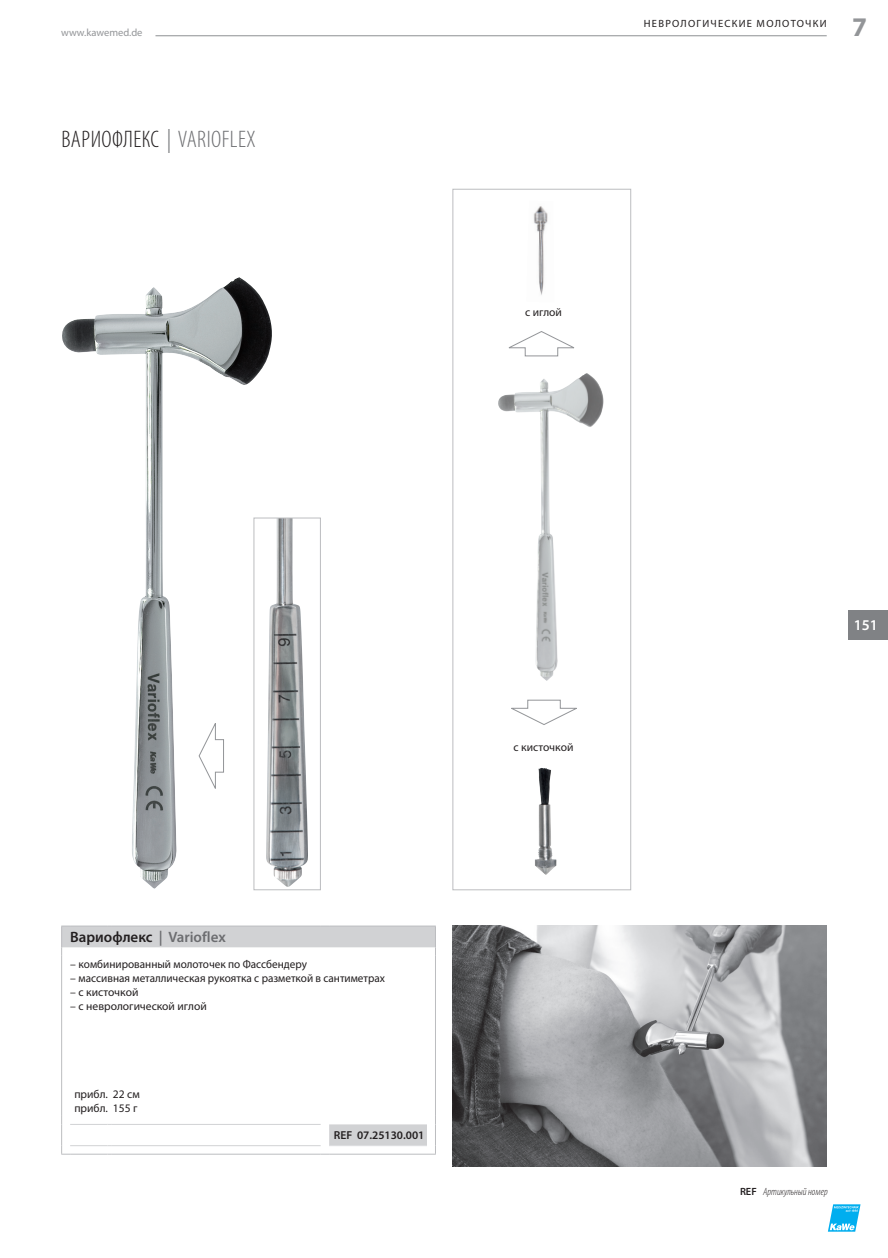
<style>
.page{position:relative;width:888px;height:1258px;background:#fff}
.page>*{position:absolute;margin:0;border:0;box-sizing:border-box;transform-origin:0 0}
.t1{font:700 27px "Myriad Pro";color:#939598}
.neu__16_pt__Light_Co{font:300 condensed 24px "Myriad Pro";letter-spacing:.02em;color:#231f20}
.neu__10_pt__Semibold{font:600 15px "Myriad Pro";color:#231f20}
.t2{font:600 15px "Myriad Pro";color:#fff}
.neu__7_7_pt__Regular{font:11.55px "Myriad Pro";color:#231f20}
.neu__7_7_pt__SemiBol{font:600 11.55px "Myriad Pro";color:#231f20}
.t3{font:10.5px "Myriad Pro";letter-spacing:.12em;color:#231f20}
.t4{font:italic 300 condensed 10.5px "Myriad Pro";color:#231f20}
.t5{font:10.5px "Myriad Pro";color:#939598}
.s1{color:#6c6d70}
.s2{font-weight:600;font-style:normal;font-stretch:normal}
</style>
<div class="page">
<div style="left:848px;top:610px;width:40px;height:30px;background:#808285"></div>
<svg style="left:828px;top:1204px;width:32px;height:28px"></svg>
<svg style="left:70px;top:927px;width:357px;height:218px"></svg>
<hr style="left:329px;top:1145px;width:98px;height:1px;background:#dcdddf">
<hr style="left:70px;top:926px;width:37px;height:1px;background:#bcbdc0">
<hr style="left:112px;top:926px;width:209px;height:1px;background:#bcbdc0">
<hr style="left:329px;top:926px;width:98px;height:1px;background:#bcbdc0">
<svg style="left:61px;top:926px;width:9px;height:29px"></svg>
<svg style="left:427px;top:926px;width:9px;height:29px"></svg>
<hr style="left:61px;top:955px;width:1px;height:116px;background:#bcbdc0">
<hr style="left:435px;top:955px;width:1px;height:116px;background:#bcbdc0">
<hr style="left:61px;top:1071px;width:1px;height:45px;background:#bcbdc0">
<hr style="left:435px;top:1071px;width:1px;height:45px;background:#bcbdc0">
<svg style="left:61px;top:1116px;width:9px;height:39px"></svg>
<hr style="left:70px;top:1154px;width:37px;height:1px;background:#bcbdc0">
<hr style="left:112px;top:1154px;width:209px;height:1px;background:#bcbdc0">
<hr style="left:329px;top:1154px;width:98px;height:1px;background:#bcbdc0">
<svg style="left:427px;top:1116px;width:9px;height:39px"></svg>
<hr style="left:70px;top:1124px;width:37px;height:1px;background:#d1d2d4">
<hr style="left:112px;top:1124px;width:209px;height:1px;background:#d1d2d4">
<hr style="left:70px;top:1145px;width:37px;height:1px;background:#d1d2d4">
<hr style="left:112px;top:1145px;width:209px;height:1px;background:#d1d2d4">
<img style="left:62px;top:277px;width:211px;height:612px">
<img style="left:452px;top:926px;width:375px;height:241px">
<img style="left:266px;top:520px;width:42px;height:368px">
<div style="left:254px;top:518px;width:67px;height:372px;border:1px solid #bcbdc0"></div>
<svg style="left:199px;top:723px;width:25px;height:67px"></svg>
<div style="left:452px;top:189px;width:179px;height:701px;border:1px solid #bcbdc0"></div>
<img style="left:535px;top:768px;width:21px;height:107px">
<img style="left:533px;top:206px;width:15px;height:89px">
<svg style="left:508px;top:331px;width:67px;height:25px"></svg>
<svg style="left:511px;top:700px;width:66px;height:25px"></svg>
<img style="left:498px;top:373px;width:106px;height:308px">
<hr style="left:155px;top:35px;width:672px;height:1px;background:#939598">
<p class="t5" style="left:61px;top:27px;width:83px">www.kawemed.de</p>
<h1 class="t1" style="left:852px;top:11px;width:16px">7</h1>
<p class="t3" style="left:644px;top:18px;width:184px">НЕВРОЛОГИЧЕСКИЕ МОЛОТОЧКИ</p>
<p class="neu__16_pt__Light_Co" style="left:62px;top:127px;width:196px">ВАРИОФЛЕКС <span class="s1">| VARIOFLEX</span></p>
<p class="neu__7_7_pt__Regular" style="left:525px;top:306px;width:38px">с иглой</p>
<p class="neu__10_pt__Semibold" style="left:70px;top:928px;width:157px">Вариофлекс <span class="s1">| Varioflex</span></p>
<p class="neu__7_7_pt__Regular" style="left:70px;top:958px;width:238px">– комбинированный молоточек по Фассбендеру</p>
<p class="neu__7_7_pt__Regular" style="left:70px;top:972px;width:316px">– массивная металлическая рукоятка с разметкой в сантиметрах</p>
<p class="neu__7_7_pt__Regular" style="left:70px;top:986px;width:70px">– с кисточкой</p>
<p class="neu__7_7_pt__Regular" style="left:70px;top:999px;width:138px">– с неврологической иглой</p>
<p class="neu__7_7_pt__Regular" style="left:74px;top:1087px;width:67px">прибл. 22 см</p>
<p class="neu__7_7_pt__Regular" style="left:74px;top:1101px;width:65px">прибл. 155 г</p>
<p class="neu__7_7_pt__SemiBol" style="left:334px;top:1128px;width:92px">REF 07.25130.001</p>
<p class="neu__7_7_pt__Regular" style="left:514px;top:741px;width:61px">с кисточкой</p>
<p class="t2" style="left:854px;top:616px;width:26px">151</p>
<p class="t4" style="left:740px;top:1185px;width:89px"><span class="s2">REF</span> Артикульный номер</p>
</div>
